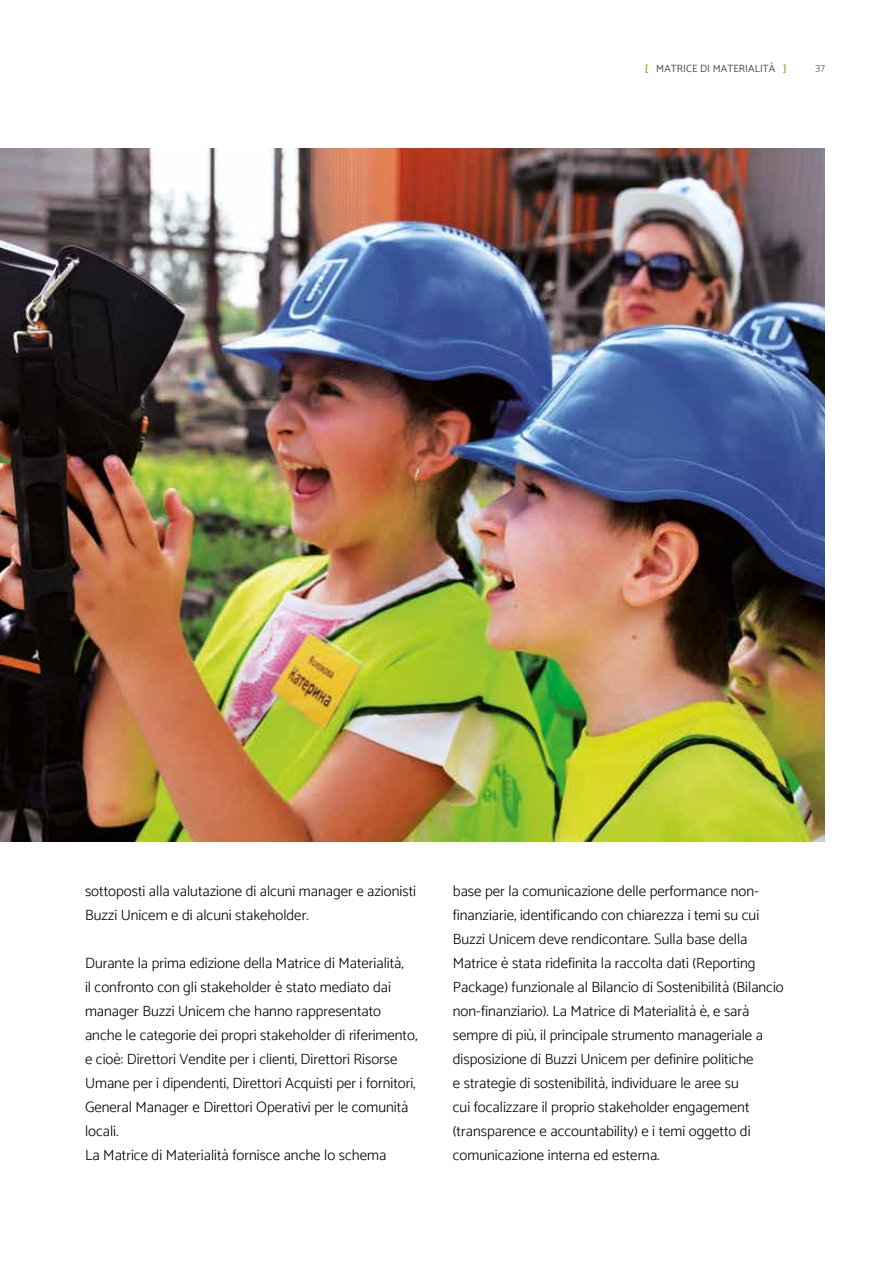
<style>
.page{position:relative;width:893px;height:1263px;background:#fff}
.page>*{position:absolute;margin:0;border:0;box-sizing:border-box;transform-origin:0 0}
.t1{font:300 15px/24px "Catamaran";color:#000}
.t2{font:10.5px "Catamaran";letter-spacing:.01em;color:#4a4a49}
.t3{font:300 10.5px "Catamaran";color:#4a4a49}
.s1{font-weight:600;color:#86bc25}
</style>
<div class="page">
<img style="left:0;top:149px;width:825px;height:693px">
<p class="t2" style="left:645px;top:62px;width:143px"><span class="s1">[</span> MATRICE DI MATERIALITÀ <span class="s1">]</span></p>
<p class="t3" style="left:815px;top:61px;width:11px">37</p>
<p class="t1" style="left:85px;top:879px;width:332px">sottoposti alla valutazione di alcuni manager e azionisti<br>Buzzi Unicem e di alcuni stakeholder.</p>
<p class="t1" style="left:85px;top:951px;width:334px">Durante la prima edizione della Matrice di Materialità,<br>il confronto con gli stakeholder è stato mediato dai manager Buzzi Unicem che hanno rappresentato anche le categorie dei propri stakeholder di riferimento, e cioè: Direttori Vendite per i clienti, Direttori Risorse Umane per i dipendenti, Direttori Acquisti per i fornitori, General Manager e Direttori Operativi per le comunità locali.<br>La Matrice di Materialità fornisce anche lo schema</p>
<p class="t1" style="left:453px;top:879px;width:332px">base per la comunicazione delle performance non&shy;finanziarie, identificando con chiarezza i temi su cui Buzzi Unicem deve rendicontare. Sulla base della Matrice è stata ridefinita la raccolta dati (Reporting Package) funzionale al Bilancio di Sostenibilità (Bilancio non-finanziario). La Matrice di Materialità è, e sarà sempre di più, il principale strumento manageriale a disposizione di Buzzi Unicem per definire politiche<br>e strategie di sostenibilità, individuare le aree su<br>cui focalizzare il proprio stakeholder engagement (transparence e accountability) e i temi oggetto di comunicazione interna ed esterna.</p>
</div>
